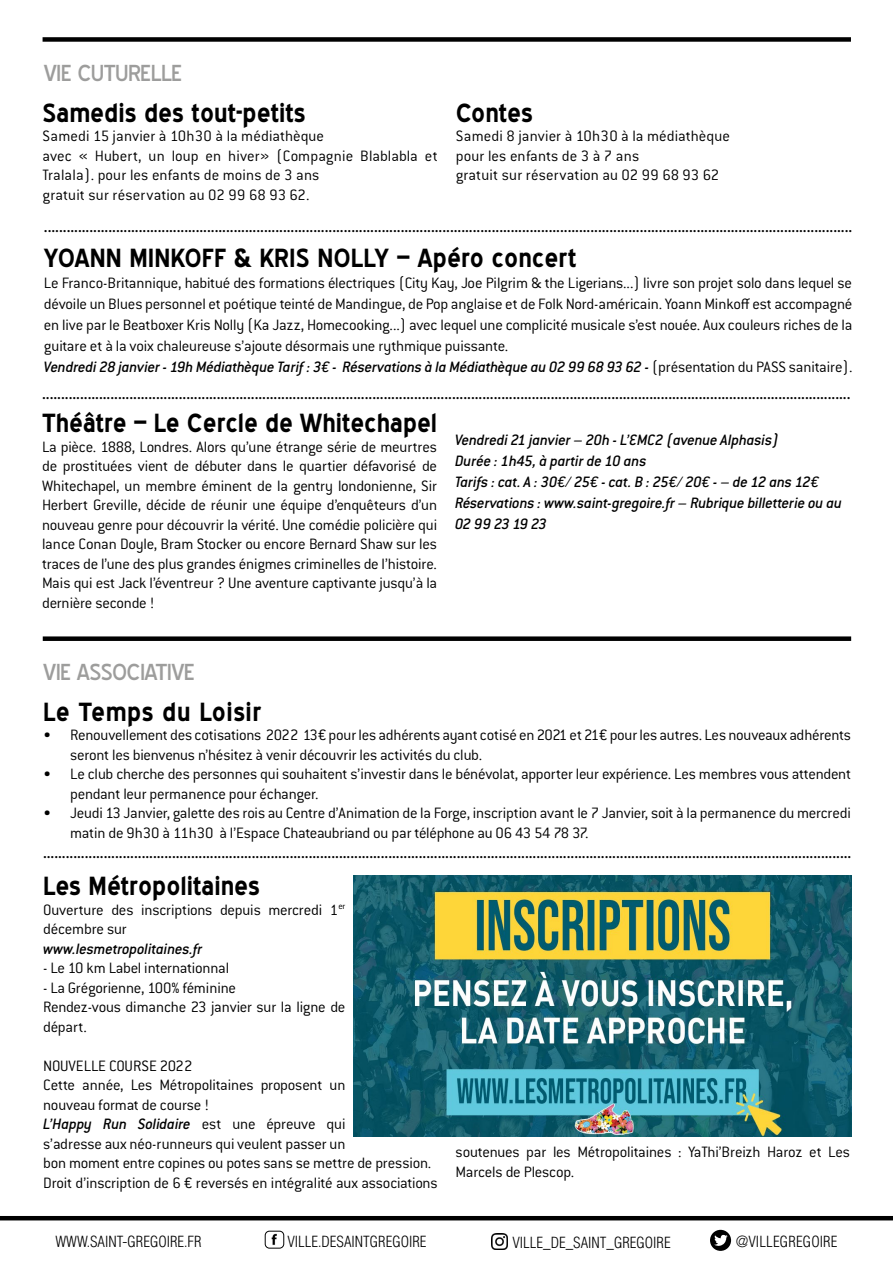
<style>
.page{position:relative;width:893px;height:1263px;background:#fff}
.page>*{position:absolute;margin:0;border:0;box-sizing:border-box;transform-origin:0 0}
.t1{font:700 25.5px "Blue Highway";color:#000}
.t2{font:700 25.5px "Blue Highway";letter-spacing:.02em;color:#000}
.t3{font:22.5px "Blue Highway";letter-spacing:-.03em;color:#9d9d9c}
.t4{font:300 16.5px/19.5px "Conduit ITC Std";letter-spacing:-.015em;color:#000}
.t5{font:700 16.5px "Conduit ITC Pro";color:#000}
.t6{font:300 16.5px/19.5px "Conduit ITC Std";letter-spacing:.005em;color:#000}
.t7{font:italic 500 16.5px/21px "Conduit ITC Std";letter-spacing:-.015em;color:#000}
.t8{font:300 condensed 15px "Helvetica";color:#000}
.s1{font-weight:500;font-style:italic}
</style>
<div class="page">
<img style="left:265px;top:1231px;width:19px;height:17px">
<div style="left:265px;top:1231px;width:19px;height:17px;border:1px solid #000;border-radius:4px"></div>
<img style="left:491px;top:1233px;width:16px;height:16px">
<div style="left:710px;top:1230px;width:21px;height:21px;background:#000;border-radius:50%"></div>
<svg style="left:714px;top:1234px;width:14px;height:12px"></svg>
<hr style="left:0;top:1216px;width:893px;height:4px;background:#000">
<div style="left:43px;top:636px;width:808px;height:5px;background:#000"></div>
<div style="left:43px;top:37px;width:808px;height:5px;background:#000"></div>
<img style="left:354px;top:876px;width:497px;height:261px">
<h2 class="t3" style="left:44px;top:59px;width:140px">VIE CUTURELLE</h2>
<h1 class="t1" style="left:43px;top:97px;width:264px">Samedis des tout-petits</h1>
<p class="t6" style="left:43px;top:126px;width:397px">Samedi 15 janvier à 10h30 à la médiathèque<br>avec « Hubert, un loup en hiver» (Compagnie Blablabla et Tralala). pour les enfants de moins de 3 ans<br>gratuit sur réservation au 02 99 68 93 62.</p>
<h1 class="t1" style="left:456px;top:97px;width:79px">Contes</h1>
<p class="t6" style="left:456px;top:126px;width:276px">Samedi 8 janvier à 10h30 à la médiathèque pour les enfants de 3 à 7 ans<br>gratuit sur réservation au 02 99 68 93 62</p>
<p class="t5" style="left:44px;top:218px;width:810px">.....................................................................................................................................................................................................................</p>
<h1 class="t1" style="left:44px;top:243px;width:534px">YOANN MINKOFF &amp; KRIS NOLLY – Apéro concert</h1>
<p class="t4" style="left:44px;top:273px;width:810px;line-height:21px">Le Franco-Britannique, habitué des formations électriques (City Kay, Joe Pilgrim &amp; the Ligerians...) livre son projet solo dans lequel se dévoile un Blues personnel et poétique teinté de Mandingue, de Pop anglaise et de Folk Nord-américain. Yoann Minkoff est accompagné en live par le Beatboxer Kris Nolly (Ka Jazz, Homecooking...) avec lequel une complicité musicale s’est nouée. Aux couleurs riches de la guitare et à la voix chaleureuse s’ajoute désormais une rythmique puissante.<br><span class="s1">Vendredi 28 janvier - 19h Médiathèque Tarif : 3€ - Réservations à la Médiathèque au 02 99 68 93 62 -</span> (présentation du PASS sanitaire).</p>
<p class="t5" style="left:42px;top:384px;width:810px">.....................................................................................................................................................................................................................</p>
<h1 class="t1" style="left:42px;top:408px;width:396px">Théâtre – Le Cercle de Whitechapel</h1>
<p class="t4" style="left:42px;top:437px;width:396px;text-align:justify">La pièce. 1888, Londres. Alors qu’une étrange série de meurtres de prostituées vient de débuter dans le quartier défavorisé de Whitechapel, un membre éminent de la gentry londonienne, Sir Herbert Greville, décide de réunir une équipe d’enquêteurs d’un nouveau genre pour découvrir la vérité. Une comédie policière qui lance Conan Doyle, Bram Stocker ou encore Bernard Shaw sur les traces de l’une des plus grandes énigmes criminelles de l’histoire.<br>Mais qui est Jack l’éventreur ? Une aventure captivante jusqu’à la dernière seconde !</p>
<p class="t7" style="left:455px;top:430px;width:388px">Vendredi 21 janvier – 20h - L’EMC2 (avenue Alphasis)<br>Durée : 1h45, à partir de 10 ans<br>Tarifs : cat. A : 30€/ 25€ - cat. B : 25€/ 20€ - – de 12 ans 12€ Réservations : www.saint-gregoire.fr – Rubrique billetterie ou au 02 99 23 19 23</p>
<h2 class="t3" style="left:43px;top:658px;width:153px">VIE ASSOCIATIVE</h2>
<h1 class="t2" style="left:43px;top:696px;width:220px">Le Temps du Loisir</h1>
<p class="t4" style="left:70px;top:725px;width:782px;text-indent:-27px">• Renouvellement des cotisations 2022 13€ pour les adhérents ayant cotisé en 2021 et 21€ pour les autres. Les nouveaux adhérents seront les bienvenus n’hésitez à venir découvrir les activités du club.</p>
<p class="t4" style="left:70px;top:764px;width:782px;text-indent:-27px">• Le club cherche des personnes qui souhaitent s’investir dans le bénévolat, apporter leur expérience. Les membres vous attendent pendant leur permanence pour échanger.</p>
<p class="t4" style="left:70px;top:803px;width:782px;text-indent:-27px">• Jeudi 13 Janvier, galette des rois au Centre d’Animation de la Forge, inscription avant le 7 Janvier, soit à la permanence du mercredi matin de 9h30 à 11h30 à l’Espace Chateaubriand ou par téléphone au 06 43 54 78 37.</p>
<p class="t5" style="left:43px;top:843px;width:810px">.....................................................................................................................................................................................................................</p>
<h1 class="t1" style="left:43px;top:871px;width:218px">Les Métropolitaines</h1>
<p class="t4" style="left:43px;top:900px;width:304px">Ouverture des inscriptions depuis mercredi 1<sup>er </sup>décembre sur</p>
<p class="t7" style="left:43px;top:938px;width:161px">www.lesmetropolitaines.fr</p>
<p class="t4" style="left:43px;top:958px;width:188px">- Le 10 km Label internationnal</p>
<p class="t4" style="left:43px;top:978px;width:304px">- La Grégorienne, 100% féminine<br>Rendez-vous dimanche 23 janvier sur la ligne de départ.</p>
<p class="t4" style="left:43px;top:1056px;width:396px">NOUVELLE COURSE 2022<br>Cette année, Les Métropolitaines proposent un<br>nouveau format de course !<br><span class="s1">L’Happy Run Solidaire</span> est une épreuve qui<br>s’adresse aux néo-runneurs qui veulent passer un<br>bon moment entre copines ou potes sans se mettre de pression.<br>Droit d’inscription de 6 € reversés en intégralité aux associations</p>
<p class="t4" style="left:456px;top:1142px;width:396px">soutenues par les Métropolitaines : YaThi’Breizh Haroz et Les<br>Marcels de Plescop.</p>
<p class="t8" style="left:55px;top:1232px;width:148px">WWW.SAINT-GREGOIRE.FR</p>
<p class="t8" style="left:287px;top:1232px;width:141px">VILLE.DESAINTGREGOIRE</p>
<p class="t8" style="left:512px;top:1233px;width:160px">VILLE_DE_SAINT_GREGOIRE</p>
<p class="t8" style="left:736px;top:1232px;width:103px">@VILLEGREGOIRE</p>
</div>
